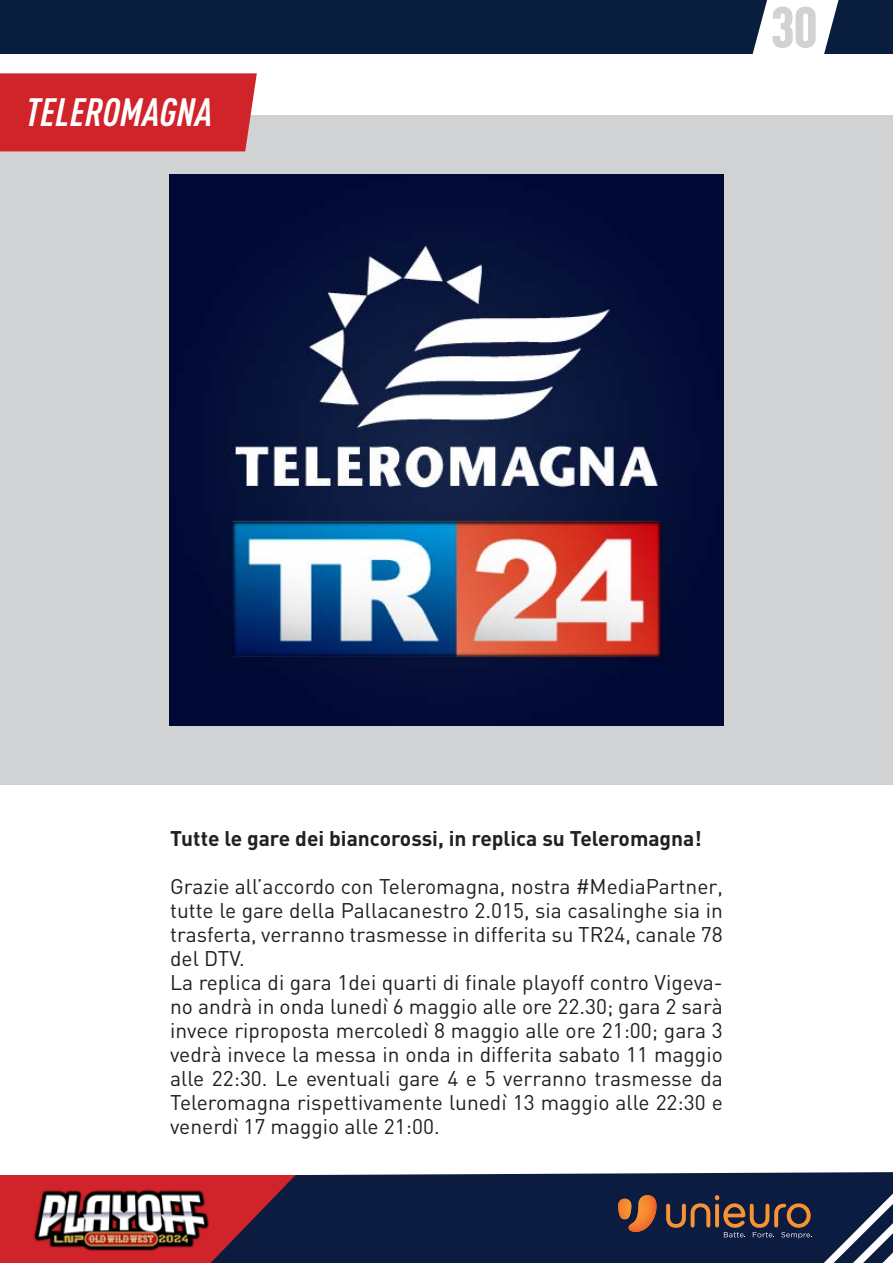
<style>
.page{position:relative;width:893px;height:1263px;background:#fff}
.page>*{position:absolute;margin:0;border:0;box-sizing:border-box;transform-origin:0 0}
.t1{font:900 condensed 57px "DIN Pro";color:#d1d2d4}
.t2{font:italic 700 condensed 39px "DIN Pro";letter-spacing:.01em;color:#fff}
.t3{font:21px/24px "DIN";color:#231f20}
.t4{font:700 21px "DIN Pro";color:#231f20}
</style>
<div class="page">
<div style="left:0;top:1175px;width:315px;height:88px;background:#d1232a"></div>
<svg style="left:210px;top:1172px;width:683px;height:91px;background:#262647"></svg>
<div style="left:0;top:115px;width:893px;height:669px;background:#d1d2d4"></div>
<img style="left:169px;top:174px;width:555px;height:552px">
<div style="left:0;top:73px;width:257px;height:78px;background:#d1232a"></div>
<div style="left:0;top:0;width:893px;height:54px;background:#091e3e"></div>
<svg style="left:753px;top:0;width:85px;height:54px"></svg>
<img style="left:34px;top:1187px;width:179px;height:65px">
<div style="left:603px;top:1180px;width:223px;height:67px;background:#0c1b40"></div>
<img style="left:618px;top:1195px;width:38px;height:37px">
<svg style="left:666px;top:1195px;width:146px;height:43px"></svg>
<h2 class="t2" style="left:26px;top:83px;width:188px">TELEROMAGNA</h2>
<h1 class="t1" style="left:770px;top:-17px;width:49px">30</h1>
<p class="t4" style="left:170px;top:824px;width:533px">Tutte le gare dei biancorossi, in replica su Teleromagna!</p>
<p class="t3" style="left:170px;top:874px;width:554px">Grazie all’accordo con Teleromagna, nostra #MediaPartner, tutte le gare della Pallacanestro 2.015, sia casalinghe sia in trasferta, verranno trasmesse in differita su TR24, canale 78 del DTV.<br>La replica di gara 1dei quarti di finale playoff contro Vigeva&shy;no andrà in onda lunedì 6 maggio alle ore 22.30; gara 2 sarà invece riproposta mercoledì 8 maggio alle ore 21:00; gara 3 vedrà invece la messa in onda in differita sabato 11 maggio alle 22:30. Le eventuali gare 4 e 5 verranno trasmesse da Teleromagna rispettivamente lunedì 13 maggio alle 22:30 e venerdì 17 maggio alle 21:00.</p>
</div>
